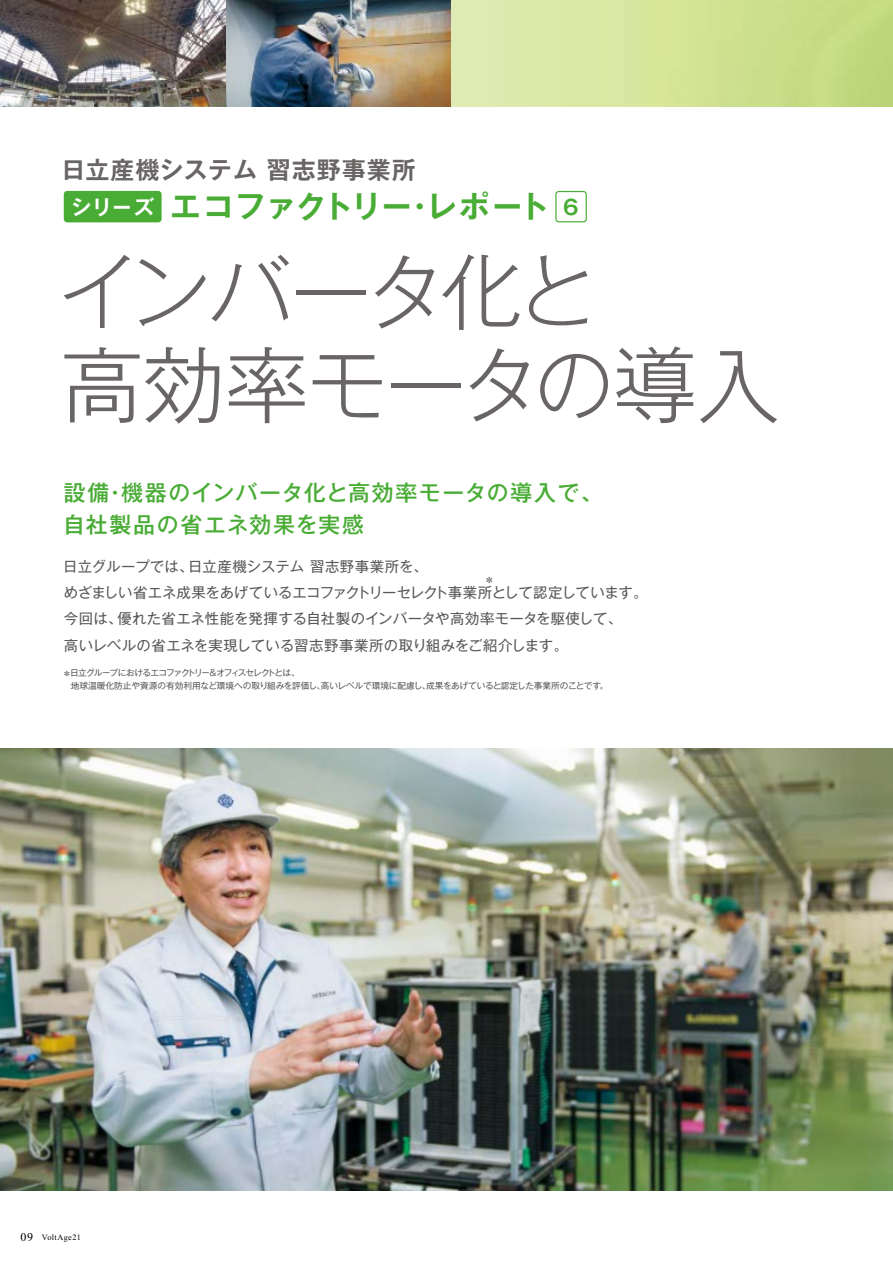
<style>
.page{position:relative;width:893px;height:1263px;background:#fff}
.page>*{position:absolute;margin:0;border:0;box-sizing:border-box;transform-origin:0 0}
.t1{font:82.5px/93px "Gothic MB101 Pro Light 90 pv RKSJ H";letter-spacing:-.04em;color:#686564}
.t2{font:30.75px "Gothic MB101 Pro De Bold 90 pv RKSJ H";color:#49ac35}
.t3{font:24px "Gothic MB101 Pro De Bold 90 pv RKSJ H";letter-spacing:.04em;color:#686564}
.t4{font:21.9px/31.5px "Gothic MB101 Pro Medium 90 pv RKSJ H";letter-spacing:.07em;color:#49ac35}
.t5{font:14.4px/26.1px "Gothic MB101 Pro Regular 90 pv RKSJ H";letter-spacing:.005em;color:#595757}
.t6{font:10.5px "Gothic MB101 Pro Regular 90 pv RKSJ H";color:#595757}
.t7{font:8.7px/12.1px "Gothic MB101 Pro Regular 90 pv RKSJ H";letter-spacing:-.04em;color:#595757}
.t8{font:8.25px "Times New Roman";letter-spacing:.05em;color:#000}
.s1{font-size:20.4px;color:#fff}
.s2{font-size:20.4px}
.s3{font-size:9px}
.s4{font-size:12px}
</style>
<div class="page">
<div style="left:0;top:0;width:609px;height:106px;background:#ddeaab"></div>
<img style="left:0;top:748px;width:893px;height:443px">
<img style="left:0;top:0;width:451px;height:106px">
<svg style="left:555px;top:191px;width:32px;height:31px"></svg>
<div style="left:64px;top:191px;width:98px;height:31px;background:#49ac35;border-radius:3px"></div>
<h3 class="t3" style="left:61px;top:149px;width:356px">日立産機システム 習志野事業所</h3>
<h2 class="t2" style="left:71px;top:181px;width:509px"><span class="s1">シリーズ</span> エコファクトリー・レポート <span class="s2">6</span></h2>
<h1 class="t1" style="left:59px;top:234px;width:721px">インバータ化と<br>高効率モータの導入</h1>
<h3 class="t4" style="left:63px;top:474px;width:541px">設備・機器のインバータ化と高効率モータの導入で、自社製品の省エネ効果を実感</h3>
<p class="t5" style="left:63px;top:552px;width:586px">日立グループでは、日立産機システム 習志野事業所を、<br>めざましい省エネ成果をあげているエコファクトリーセレクト事業所として認定しています。今回は、優れた省エネ性能を発揮する自社製のインバータや高効率モータを駆使して、<br>高いレベルの省エネを実現している習志野事業所の取り組みをご紹介します。</p>
<p class="t6" style="left:484px;top:572px;width:12px">＊</p>
<p class="t7" style="left:71px;top:666px;width:539px;text-indent:-8px"><span class="s3">＊</span>日立グループにおけるエコファクトリー&amp;オフィスセレクトとは、<br>地球温暖化防止や資源の有効利用など環境への取り組みを評価し、高いレベルで環境に配慮し、成果をあげていると認定した事業所のことです。</p>
<p class="t8" style="left:21px;top:1231px;width:62px"><span class="s4">09</span> VoltAge21</p>
</div>
